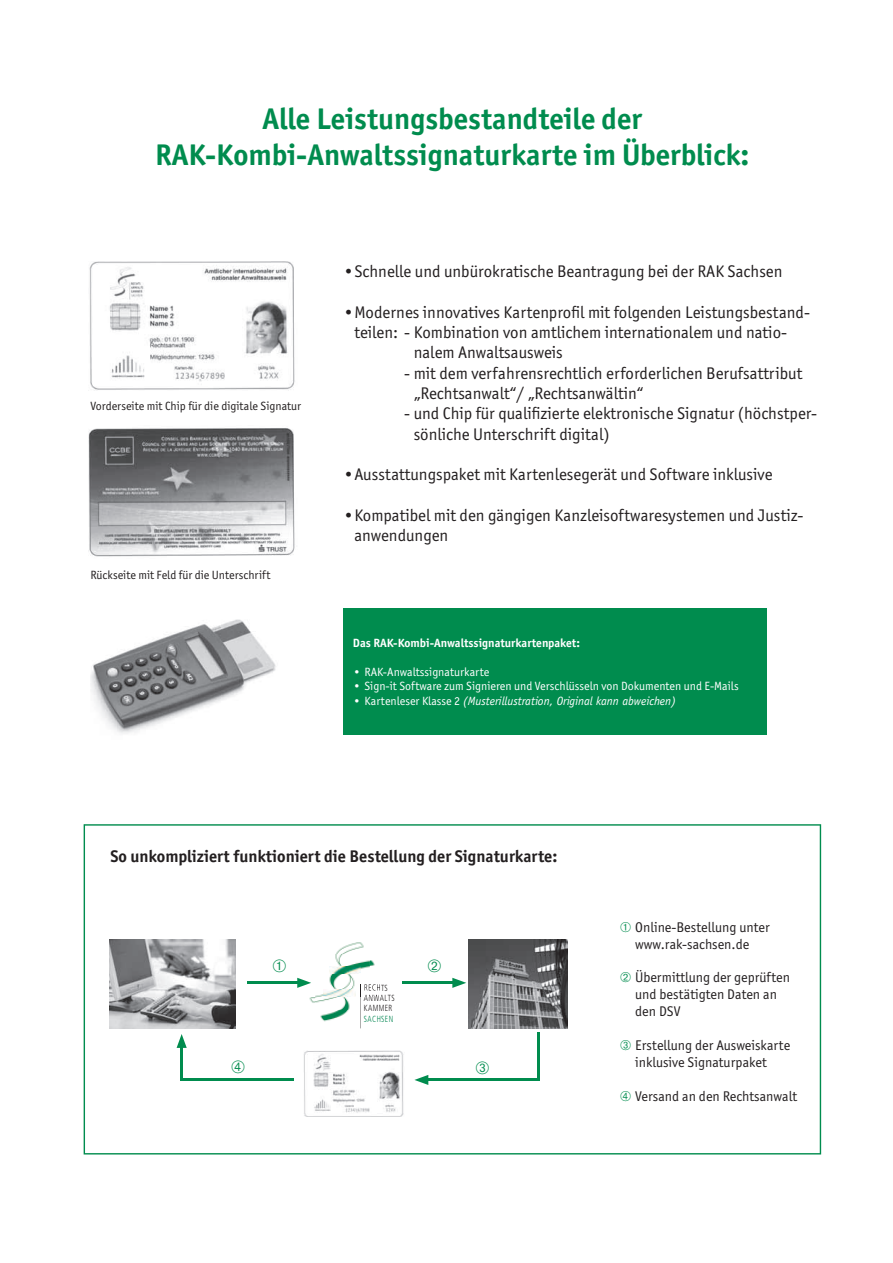
<style>
.page{position:relative;width:893px;height:1263px;background:#fff}
.page>*{position:absolute;margin:0;border:0;box-sizing:border-box;transform-origin:0 0}
.t1{font:700 30px/36px "ITC Officina Sans";color:#008c4e;text-align:center}
.t2{font:16.95px/20.2px "ITC Officina Sans";color:#231f20}
.t3{font:700 16.95px "ITC Officina Sans";color:#231f20}
.t4{font:14.1px/17px "ITC Officina Sans";color:#231f20}
.t5{font:12px "ITC Officina Sans";color:#fff}
.t6{font:12px "ITC Officina Sans";color:#231f20}
.t7{font:italic 12px "Officina Sans LT";color:#fff}
.t8{font:700 12px "ITC Officina Sans";color:#fff}
.t9{font:300 condensed 8.85px/10.5px "Frutiger";letter-spacing:.05em;color:#231f20;scale:.86 1}
.t10{font:300 condensed 8.85px "Frutiger";letter-spacing:.05em;color:#008551;scale:.86 1}
.s1{font-family:"ITC Officina Sans";font-style:normal}
.s2{color:#008c4e}
</style>
<div class="page">
<svg style="left:84px;top:824px;width:737px;height:330px"></svg>
<img style="left:469px;top:939px;width:98px;height:89px">
<img style="left:109px;top:939px;width:126px;height:89px">
<img style="left:329px;top:935px;width:41px;height:32px">
<img style="left:315px;top:997px;width:41px;height:31px">
<img style="left:303px;top:967px;width:21px;height:43px">
<hr style="left:360px;top:984px;width:1px;height:44px;background:#231f20">
<svg style="left:324px;top:954px;width:5px;height:13px"></svg>
<img style="left:360px;top:954px;width:21px;height:30px">
<img style="left:324px;top:967px;width:36px;height:23px">
<img style="left:329px;top:967px;width:31px;height:6px">
<img style="left:324px;top:990px;width:32px;height:7px">
<svg style="left:356px;top:984px;width:25px;height:26px"></svg>
<img style="left:304px;top:1051px;width:100px;height:66px">
<hr style="left:248px;top:981px;width:54px;height:3px;background:#008c4e">
<svg style="left:297px;top:978px;width:14px;height:10px"></svg>
<hr style="left:403px;top:981px;width:54px;height:3px;background:#008c4e">
<svg style="left:452px;top:978px;width:14px;height:10px"></svg>
<hr style="left:424px;top:1079px;width:115px;height:2px;background:#008c4e">
<svg style="left:414px;top:1075px;width:14px;height:10px"></svg>
<hr style="left:180px;top:1078px;width:114px;height:3px;background:#008c4e">
<hr style="left:180px;top:1043px;width:3px;height:36px;background:#008c4e">
<svg style="left:177px;top:1034px;width:10px;height:14px"></svg>
<hr style="left:537px;top:1032px;width:2px;height:49px;background:#008c4e">
<img style="left:89px;top:261px;width:206px;height:129px">
<img style="left:88px;top:428px;width:207px;height:129px">
<img style="left:90px;top:619px;width:186px;height:115px">
<div style="left:343px;top:608px;width:423px;height:126px;background:#008c4e"></div>
<svg style="left:273px;top:959px;width:13px;height:13px"></svg>
<svg style="left:428px;top:959px;width:13px;height:13px"></svg>
<svg style="left:232px;top:1060px;width:12px;height:13px"></svg>
<svg style="left:476px;top:1061px;width:13px;height:13px"></svg>
<h1 class="t1" style="left:155px;top:100px;width:596px">Alle Leistungsbestandteile der<br>RAK-Kombi-Anwaltssignaturkarte im Überblick:</h1>
<p class="t6" style="left:90px;top:399px;width:212px">Vorderseite mit Chip für die digitale Signatur</p>
<p class="t6" style="left:90px;top:568px;width:182px">Rückseite mit Feld für die Unterschrift</p>
<p class="t2" style="left:343px;top:261px;width:441px">•Schnelle und unbürokratische Beantragung bei der RAK Sachsen</p>
<p class="t2" style="left:343px;top:302px;width:469px">• Modernes innovatives Kartenprofil mit folgenden Leistungsbestand-</p>
<p class="t2" style="left:354px;top:322px;width:434px">teilen: - Kombination von amtlichem internationalem und natio-</p>
<p class="t2" style="left:414px;top:342px;width:151px">nalem Anwaltsausweis</p>
<p class="t2" style="left:414px;top:363px;width:390px;text-indent:-9px">- mit dem verfahrensrechtlich erforderlichen Berufsattribut „Rechtsanwalt“/ „Rechtsanwältin“</p>
<p class="t2" style="left:414px;top:403px;width:405px;text-indent:-9px">- und Chip für qualifizierte elektronische Signatur (höchstper&shy;sönliche Unterschrift digital)</p>
<p class="t2" style="left:343px;top:464px;width:431px">•Ausstattungspaket mit Kartenlesegerät und Software inklusive</p>
<p class="t2" style="left:354px;top:505px;width:451px;text-indent:-12px">• Kompatibel mit den gängigen Kanzleisoftwaresystemen und Justiz&shy;anwendungen</p>
<p class="t8" style="left:353px;top:636px;width:228px">Das RAK-Kombi-Anwaltssignaturkartenpaket:</p>
<p class="t5" style="left:353px;top:665px;width:138px">• RAK-Anwaltssignaturkarte</p>
<p class="t5" style="left:353px;top:679px;width:387px">• Sign-it Software zum Signieren und Verschlüsseln von Dokumenten und E-Mails</p>
<p class="t7" style="left:353px;top:694px;width:325px"><span class="s1">• Kartenleser Klasse 2</span> (Musterillustration, Original kann abweichen)</p>
<p class="t3" style="left:110px;top:846px;width:448px">So unkompliziert funktioniert die Bestellung der Signaturkarte:</p>
<p class="t9" style="left:364px;top:993px;width:37px">ANWALTS<br>KAMMER</p>
<p class="t10" style="left:364px;top:1014px;width:36px">SACHSEN</p>
<p class="t4" style="left:620px;top:918px;width:151px;text-align:center"><span class="s2">➀</span> Online-Bestellung unter www.rak-sachsen.de</p>
<p class="t4" style="left:635px;top:969px;width:156px;text-indent:-15px"><span class="s2">➁</span> Übermittlung der geprüften und bestätigten Daten an den DSV</p>
<p class="t4" style="left:635px;top:1037px;width:157px;text-indent:-15px"><span class="s2">➂</span> Erstellung der Ausweiskarte inklusive Signaturpaket</p>
<p class="t4" style="left:620px;top:1087px;width:178px"><span class="s2">➃</span> Versand an den Rechtsanwalt</p>
</div>
